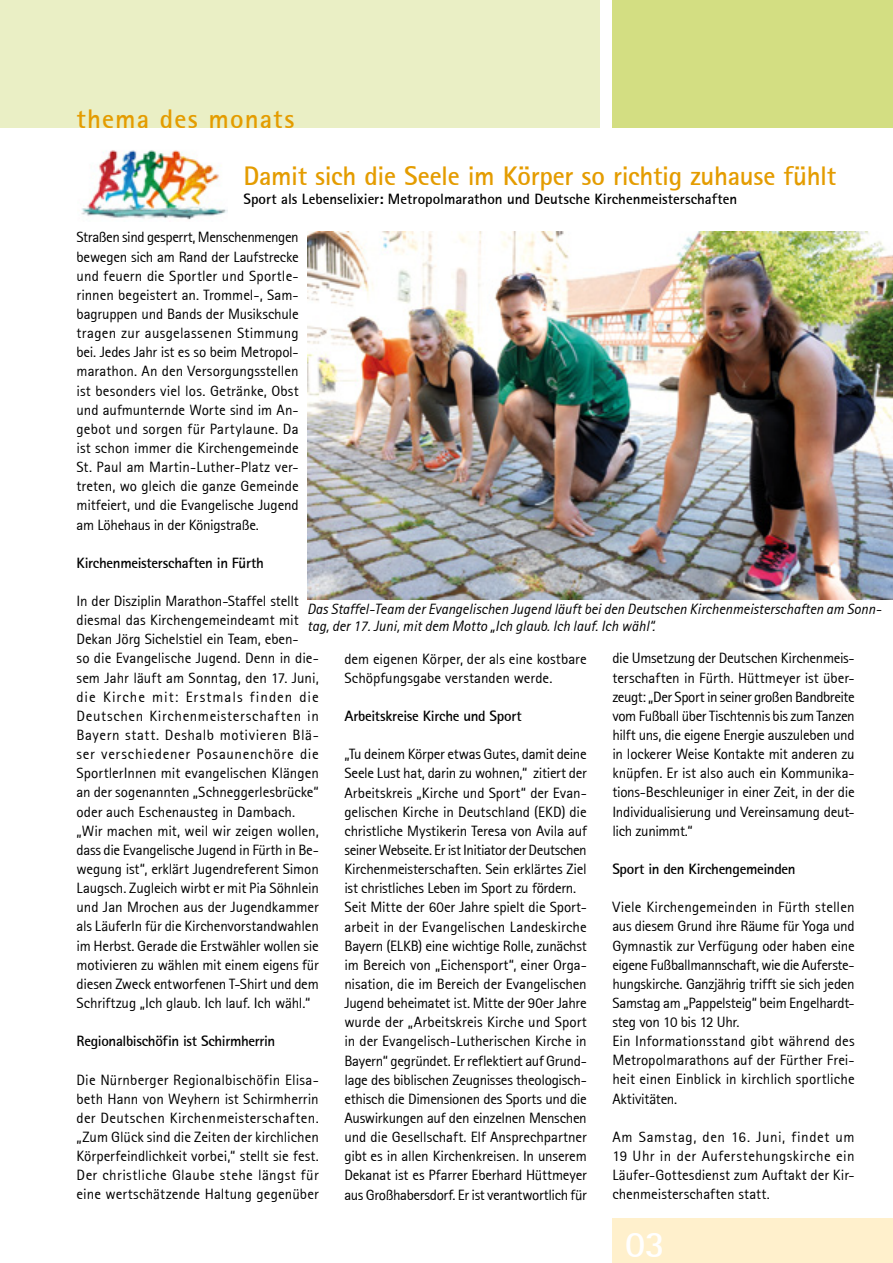
<style>
.page{position:relative;width:893px;height:1263px;background:#fff}
.page>*{position:absolute;margin:0;border:0;box-sizing:border-box;transform-origin:0 0}
.t1{font:37.5px "Rotis Sans Serif Bold 65";color:#fff}
.t2{font:27px "Rotis Sans Serif Bold 65";letter-spacing:-.01em;color:#e49c00}
.t3{font:27px "Rotis Sans Serif Bold 65";letter-spacing:.04em;color:#e49c00}
.t4{font:15px/19.2px "Rotis Sans Serif 55";letter-spacing:-.01em;color:#000;text-align:justify}
.t5{font:15px "Rotis Sans Serif Bold 65";letter-spacing:-.01em;color:#000}
.t6{font:15px/16.5px "Rotis Sans Serif Italic 56";color:#000}
</style>
<div class="page">
<div style="left:612px;top:0;width:281px;height:128px;background:#d3de82"></div>
<div style="left:0;top:0;width:600px;height:128px;background:#eaefc5"></div>
<div style="left:612px;top:1218px;width:281px;height:45px;background:#fff0cc"></div>
<img style="left:81px;top:150px;width:146px;height:70px">
<img style="left:307px;top:232px;width:586px;height:367px">
<h2 class="t3" style="left:77px;top:101px;width:219px">thema des monats</h2>
<h2 class="t2" style="left:243px;top:159px;width:594px">Damit sich die Seele im Körper so richtig zuhause fühlt</h2>
<p class="t5" style="left:243px;top:190px;width:495px">Sport als Lebenselixier: Metropolmarathon und Deutsche Kirchenmeisterschaften</p>
<p class="t4" style="left:77px;top:228px;width:224px">Straßen sind gesperrt, Menschenmengen bewegen sich am Rand der Laufstrecke und feuern die Sportler und Sportle&shy;rinnen begeistert an. Trommel-, Sam&shy;bagruppen und Bands der Musikschule tragen zur ausgelassenen Stimmung bei. Jedes Jahr ist es so beim Metropol&shy;marathon. An den Versorgungsstellen ist besonders viel los. Getränke, Obst und aufmunternde Worte sind im An&shy;gebot und sorgen für Partylaune. Da ist schon immer die Kirchengemeinde St. Paul am Martin-Luther-Platz ver&shy;treten, wo gleich die ganze Gemeinde mitfeiert, und die Evangelische Jugend am Löhehaus in der Königstraße.</p>
<p class="t5" style="left:77px;top:553px;width:189px">Kirchenmeisterschaften in Fürth</p>
<p class="t4" style="left:77px;top:591px;width:244px;text-align:left">In der Disziplin Marathon-Staffel stellt diesmal das Kirchengemeindeamt mit Dekan Jörg Sichelstiel ein Team, eben-<br>so die Evangelische Jugend. Denn in die&shy;sem Jahr läuft am Sonntag, den 17. Juni, die Kirche mit: Erstmals finden die Deutschen Kirchenmeisterschaften in Bayern statt. Deshalb motivieren Blä&shy;ser verschiedener Posaunenchöre die SportlerInnen mit evangelischen Klängen an der sogenannten „Schneggerlesbrücke“ oder auch Eschenausteg in Dambach. „Wir machen mit, weil wir zeigen wollen, dass die Evangelische Jugend in Fürth in Be&shy;wegung ist“, erklärt Jugendreferent Simon Laugsch. Zugleich wirbt er mit Pia Söhnlein und Jan Mrochen aus der Jugendkammer als LäuferIn für die Kirchenvorstandwahlen im Herbst. Gerade die Erstwähler wollen sie motivieren zu wählen mit einem eigens für diesen Zweck entworfenen T-Shirt und dem Schriftzug „Ich glaub. Ich lauf. Ich wähl.“</p>
<p class="t5" style="left:77px;top:1032px;width:200px">Regionalbischöfin ist Schirmherrin</p>
<p class="t4" style="left:77px;top:1070px;width:244px">Die Nürnberger Regionalbischöfin Elisa&shy;beth Hann von Weyhern ist Schirmherrin der Deutschen Kirchenmeisterschaften. „Zum Glück sind die Zeiten der kirchlichen Körperfeindlichkeit vorbei,“ stellt sie fest.<br>Der christliche Glaube stehe längst für eine wertschätzende Haltung gegenüber</p>
<p class="t6" style="left:307px;top:601px;width:576px">Das Staffel-Team der Evangelischen Jugend läuft bei den Deutschen Kirchenmeisterschaften am Sonn&shy;tag, der 17. Juni, mit dem Motto „Ich glaub. Ich lauf. Ich wähl“.</p>
<p class="t4" style="left:612px;top:649px;width:244px">die Umsetzung der Deutschen Kirchenmeis&shy;terschaften in Fürth. Hüttmeyer ist über&shy;zeugt: „Der Sport in seiner großen Bandbreite vom Fußball über Tischtennis bis zum Tanzen hilft uns, die eigene Energie auszuleben und in lockerer Weise Kontakte mit anderen zu knüpfen. Er ist also auch ein Kommunika&shy;tions-Beschleuniger in einer Zeit, in der die Individualisierung und Vereinsamung deut&shy;lich zunimmt.“</p>
<p class="t5" style="left:612px;top:859px;width:185px">Sport in den Kirchengemeinden</p>
<p class="t4" style="left:612px;top:897px;width:244px;text-align:left">Viele Kirchengemeinden in Fürth stellen aus diesem Grund ihre Räume für Yoga und Gymnastik zur Verfügung oder haben eine eigene Fußballmannschaft, wie die Auferste&shy;hungskirche. Ganzjährig trifft sie sich jeden Samstag am „Pappelsteig“ beim Engelhardt&shy;steg von 10 bis 12 Uhr.<br>Ein Informationsstand gibt während des Metropolmarathons auf der Fürther Frei&shy;heit einen Einblick in kirchlich sportliche Aktivitäten.</p>
<p class="t4" style="left:612px;top:1127px;width:244px">Am Samstag, den 16. Juni, findet um 19 Uhr in der Auferstehungskirche ein Läufer-Gottesdienst zum Auftakt der Kir&shy;chenmeisterschaften statt.</p>
<p class="t4" style="left:344px;top:649px;width:244px">dem eigenen Körper, der als eine kostbare<br>Schöpfungsgabe verstanden werde.</p>
<p class="t5" style="left:344px;top:706px;width:179px">Arbeitskreise Kirche und Sport</p>
<p class="t4" style="left:344px;top:744px;width:244px;text-align:left">„Tu deinem Körper etwas Gutes, damit deine Seele Lust hat, darin zu wohnen,“ zitiert der Arbeitskreis „Kirche und Sport“ der Evan&shy;gelischen Kirche in Deutschland (EKD) die christliche Mystikerin Teresa von Avila auf seiner Webseite. Er ist Initiator der Deutschen Kirchenmeisterschaften. Sein erklärtes Ziel ist christliches Leben im Sport zu fördern.<br>Seit Mitte der 60er Jahre spielt die Sport&shy;arbeit in der Evangelischen Landeskirche Bayern (ELKB) eine wichtige Rolle, zunächst im Bereich von „Eichensport“, einer Orga&shy;nisation, die im Bereich der Evangelischen Jugend beheimatet ist. Mitte der 90er Jahre wurde der „Arbeitskreis Kirche und Sport in der Evangelisch-Lutherischen Kirche in Bayern“ gegründet. Er reflektiert auf Grund&shy;lage des biblischen Zeugnisses theologisch&shy;ethisch die Dimensionen des Sports und die Auswirkungen auf den einzelnen Menschen und die Gesellschaft. Elf Ansprechpartner gibt es in allen Kirchenkreisen. In unserem Dekanat ist es Pfarrer Eberhard Hüttmeyer aus Großhabersdorf. Er ist verantwortlich für</p>
<h1 class="t1" style="left:625px;top:1220px;width:41px">03</h1>
</div>
